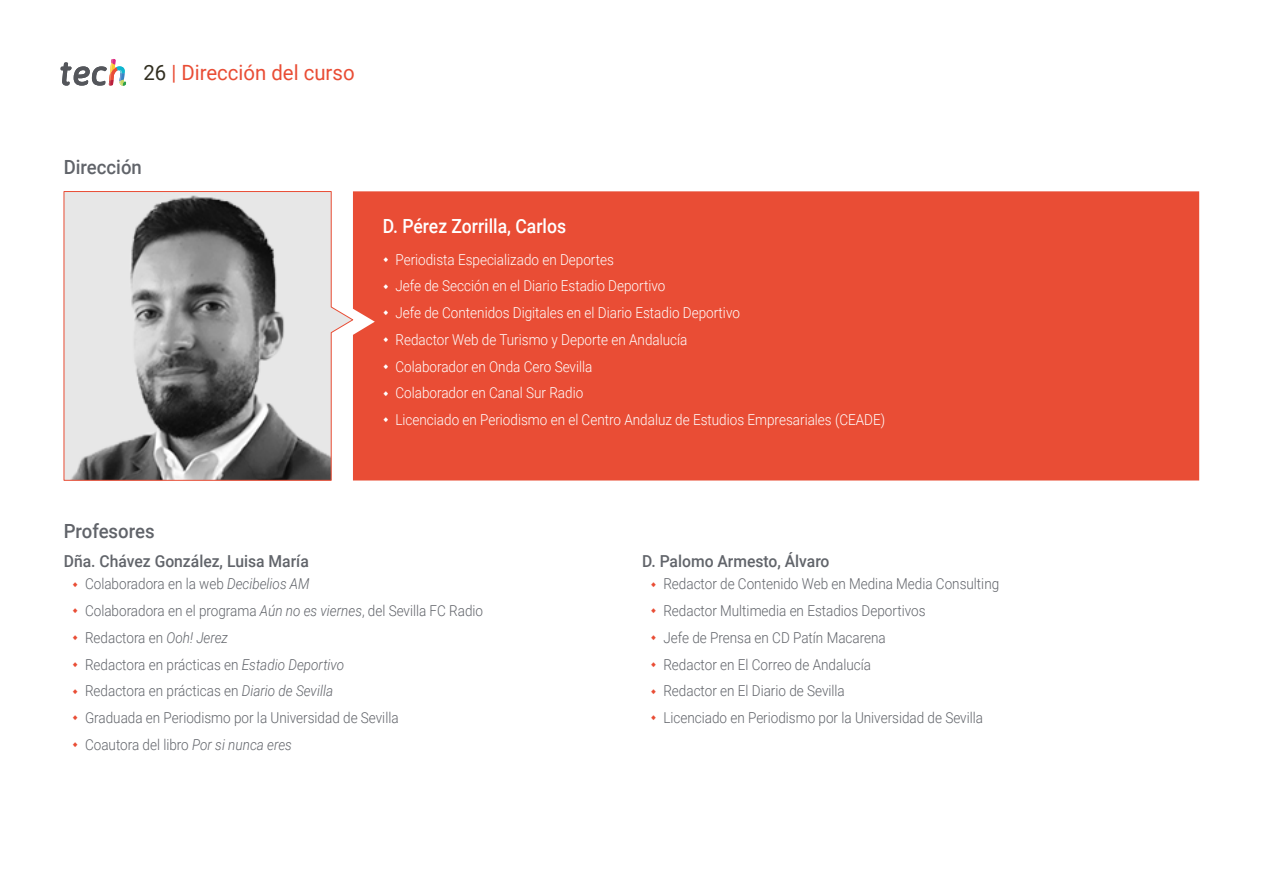
<style>
.page{position:relative;width:1263px;height:893px;background:#fff}
.page>*{position:absolute;margin:0;border:0;box-sizing:border-box;transform-origin:0 0}
.t1{font:21px "Roboto";color:#e94d35}
.t2{font:500 19.5px "Roboto";color:#fff;scale:.9 1}
.t3{font:500 19.5px "Roboto";color:#61646a;scale:.95 1}
.t4{font:500 16.5px "Roboto";color:#61646a;scale:.95 1}
.t5{font:300 15px/26.7px "Roboto";color:#61646a;scale:.9 1}
.t6{font:300 15px/26.7px "Roboto";color:#fff;scale:.9 1}
.s1{color:#312e20}
.s2{font-style:italic}
</style>
<div class="page">
<svg style="left:61px;top:59px;width:65px;height:27px"></svg>
<div style="left:353px;top:191px;width:846px;height:289px;background:#e94d35"></div>
<svg style="left:64px;top:191px;width:289px;height:290px;background:#adacab"></svg>
<svg style="left:384px;top:257px;width:4px;height:5px"></svg>
<svg style="left:384px;top:284px;width:4px;height:5px"></svg>
<svg style="left:384px;top:310px;width:4px;height:5px"></svg>
<svg style="left:384px;top:337px;width:4px;height:5px"></svg>
<svg style="left:384px;top:364px;width:4px;height:5px"></svg>
<svg style="left:384px;top:391px;width:4px;height:5px"></svg>
<svg style="left:384px;top:417px;width:4px;height:5px"></svg>
<h1 class="t1" style="left:144px;top:57px;width:213px"><span class="s1">26</span> | Dirección del curso</h1>
<h2 class="t3" style="left:64px;top:154px;width:84px">Dirección</h2>
<h2 class="t3" style="left:64px;top:517px;width:97px">Profesores</h2>
<h2 class="t2" style="left:383px;top:212px;width:205px">D. Pérez Zorrilla, Carlos</h2>
<p class="t6" style="left:395px;top:245px;width:546px">Periodista Especializado en Deportes<br>Jefe de Sección en el Diario Estadio Deportivo<br>Jefe de Contenidos Digitales en el Diario Estadio Deportivo<br>Redactor Web de Turismo y Deporte en Andalucía<br>Colaborador en Onda Cero Sevilla<br>Colaborador en Canal Sur Radio<br>Licenciado en Periodismo en el Centro Andaluz de Estudios Empresariales (CEADE)</p>
<p class="t4" style="left:64px;top:550px;width:259px">Dña. Chávez González, Luisa María</p>
<p class="t5" style="left:85px;top:570px;width:444px">Colaboradora en la web <span class="s2">Decibelios AM<br></span>Colaboradora en el programa <span class="s2">Aún no es viernes</span>, del Sevilla FC Radio Redactora en <span class="s2">Ooh! Jerez<br></span>Redactora en prácticas en <span class="s2">Estadio Deportivo<br></span>Redactora en prácticas en <span class="s2">Diario de Sevilla<br></span>Graduada en Periodismo por la Universidad de Sevilla<br>Coautora del libro <span class="s2">Por si nunca eres</span></p>
<p class="t4" style="left:642px;top:550px;width:199px">D. Palomo Armesto, Álvaro</p>
<p class="t5" style="left:663px;top:570px;width:375px">Redactor de Contenido Web en Medina Media Consulting Redactor Multimedia en Estadios Deportivos<br>Jefe de Prensa en CD Patín Macarena<br>Redactor en El Correo de Andalucía<br>Redactor en El Diario de Sevilla<br>Licenciado en Periodismo por la Universidad de Sevilla</p>
</div>
